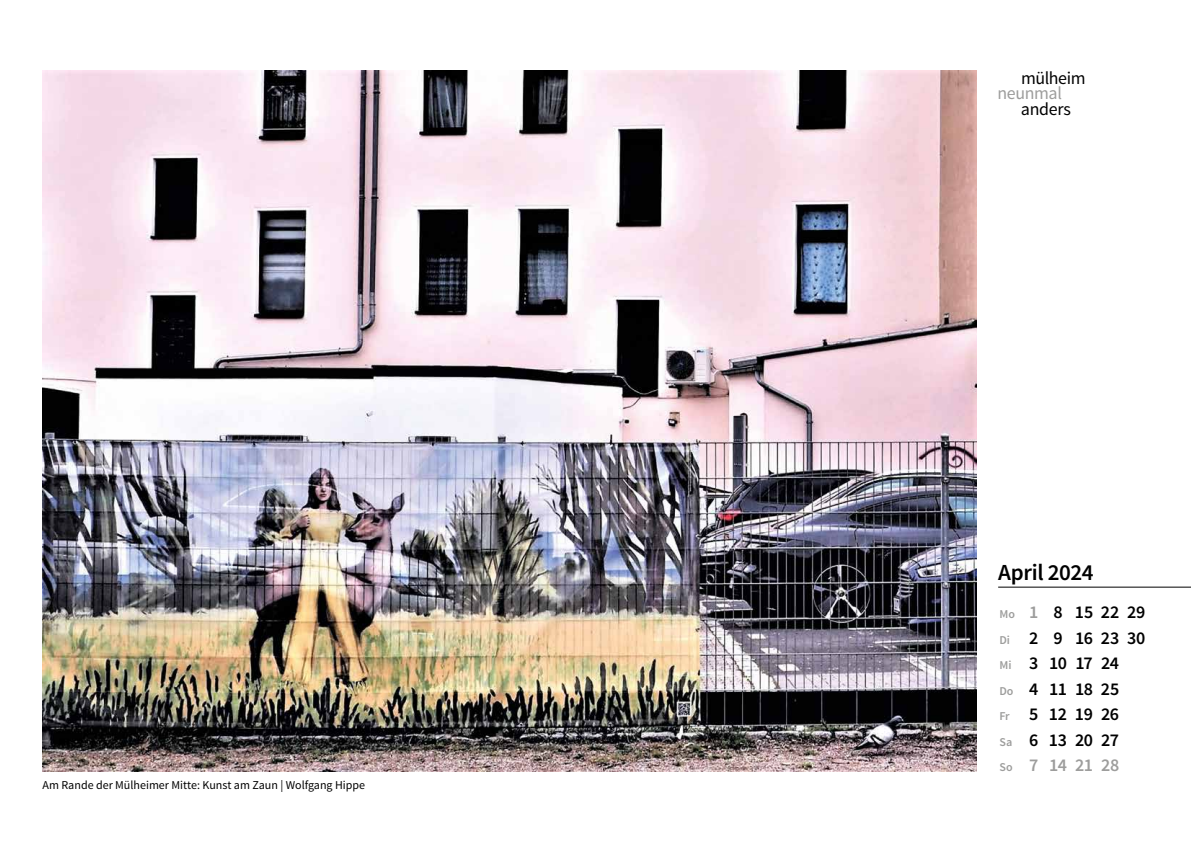
<style>
.page{position:relative;width:1191px;height:842px;background:#fff}
.page>*{position:absolute;margin:0;border:0;box-sizing:border-box;transform-origin:0 0}
.t1{font:600 23px "Source Sans Pro";letter-spacing:-.02em;color:#000}
.t2{font:600 18px/25.5px "Source Sans Pro";letter-spacing:-.01em;color:#000}
.t3{font:17.9px/30.3px "Source Sans Pro";letter-spacing:-.02em;color:#000}
.t4{font:17.9px "Source Sans Pro";letter-spacing:-.02em;color:#9d9d9c}
.t5{font:12px "Source Sans Pro";color:#000}
.s1{font-size:12px;color:#9d9d9c}
.s2{color:#9d9d9c}
</style>
<div class="page">
<hr style="left:998px;top:587px;width:193px;height:1px;background:#000">
<img style="left:43px;top:71px;width:933px;height:700px">
<p class="t5" style="left:43px;top:777px;width:324px">Am Rande der Mülheimer Mitte: Kunst am Zaun | Wolfgang Hippe</p>
<p class="t3" style="left:1021px;top:63px;width:66px">mülheim anders</p>
<p class="t4" style="left:997px;top:82px;width:66px">neunmal</p>
<p class="t1" style="left:998px;top:558px;width:97px">April 2024</p>
<p class="t2" style="left:999px;top:600px;width:147px"><span class="s1">Mo</span> <span class="s2">1</span> 8 152229<br><span class="s1">Di</span> 2 9 162330<br><span class="s1">Mi</span> 3 10 17 24<br><span class="s1">Do</span> 4 11 18 25<br><span class="s1">Fr</span> 5 12 19 26<br><span class="s1">Sa</span> 6 13 20 27<br><span class="s1">So</span> <span class="s2">7 14 21 28</span></p>
</div>
